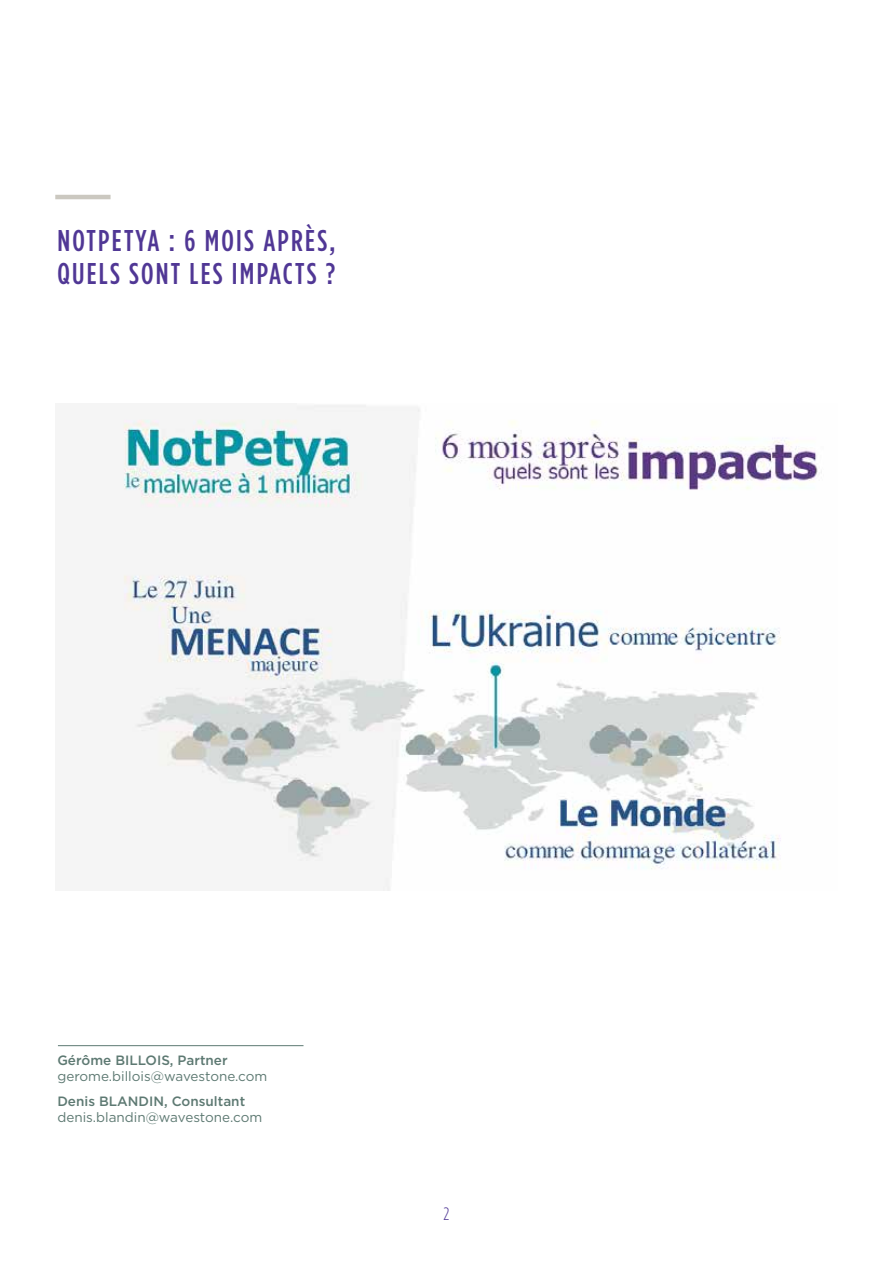
<style>
.page{position:relative;width:893px;height:1263px;background:#fff}
.page>*{position:absolute;margin:0;border:0;box-sizing:border-box;transform-origin:0 0}
.t1{font:500 30px/33px "Gotham Condensed";letter-spacing:.075em;color:#503795}
.t2{font:300 18px "Gotham Condensed";color:#503795}
.t3{font:13.5px "Gotham";color:#5d7972}
.t4{font:500 13.5px "Gotham";color:#5d7972}
</style>
<div class="page">
<hr style="left:55px;top:195px;width:56px;height:4px;background:#cbc8c0">
<hr style="left:58px;top:1045px;width:245px;height:1px;background:#5d7972">
<img style="left:123px;top:405px;width:699px;height:485px">
<h1 class="t1" style="left:57px;top:224px;width:279px">NOTPETYA : 6 MOIS APRÈS,<br>QUELS SONT LES IMPACTS ?</h1>
<p class="t4" style="left:57px;top:1051px;width:172px">Gérôme BILLOIS, Partner</p>
<p class="t3" style="left:57px;top:1068px;width:211px">gerome.billois@wavestone.com</p>
<p class="t4" style="left:57px;top:1092px;width:189px">Denis BLANDIN, Consultant</p>
<p class="t3" style="left:57px;top:1109px;width:206px">denis.blandin@wavestone.com</p>
<h2 class="t2" style="left:443px;top:1205px;width:7px">2</h2>
</div>
